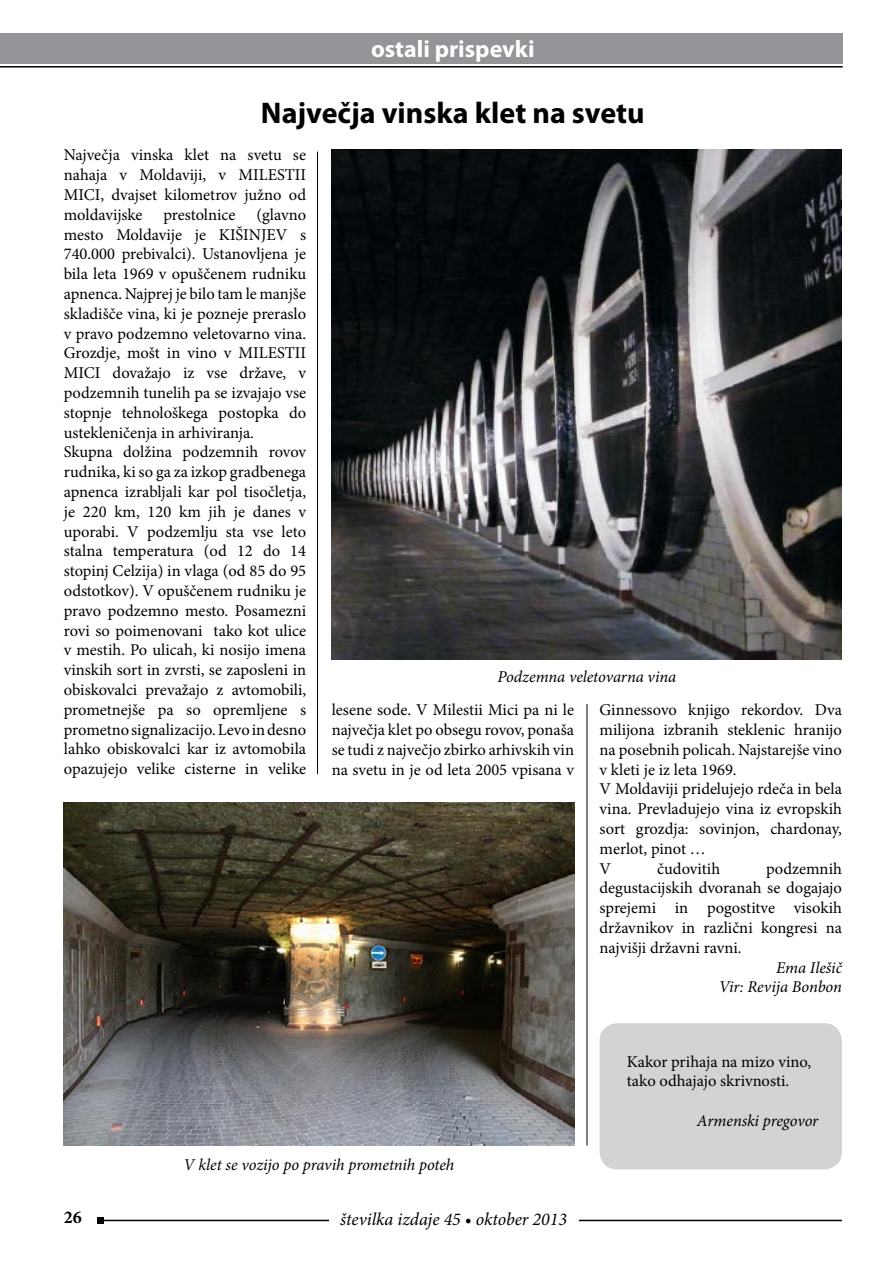
<style>
.page{position:relative;width:893px;height:1263px;background:#fff}
.page>*{position:absolute;margin:0;border:0;box-sizing:border-box;transform-origin:0 0}
.t1{font:700 30px "Myriad Pro";color:#000}
.t2{font:700 24px "Myriad Pro";color:#fff}
.t3{font:italic 18px "Minion Pro";letter-spacing:-.005em;color:#000}
.t4{font:700 18px "Minion Pro";color:#000}
.t5{font:16.5px/19.8px "Minion Pro";color:#000;text-align:justify}
.t6{font:italic 16.5px/19.8px "Minion Pro";letter-spacing:-.005em;color:#000;text-align:right}
</style>
<div class="page">
<hr style="left:101px;top:1220px;width:741px;height:1px;background:#000">
<svg style="left:98px;top:1217px;width:6px;height:6px"></svg>
<div style="left:329px;top:1211px;width:249px;height:14px;background:#fff"></div>
<div style="left:600px;top:1023px;width:242px;height:146px;background:#d1d3d4;border-radius:18px"></div>
<hr style="left:0;top:66px;width:843px;height:2px;background:#000">
<div style="left:0;top:33px;width:843px;height:31px;background:#939598"></div>
<hr style="left:317px;top:152px;width:1px;height:622px;background:#000">
<hr style="left:587px;top:704px;width:1px;height:441px;background:#000">
<img style="left:332px;top:149px;width:510px;height:511px">
<img style="left:64px;top:802px;width:510px;height:343px">
<h2 class="t2" style="left:371px;top:33px;width:165px">ostali prispevki</h2>
<h1 class="t1" style="left:261px;top:93px;width:385px">Največja vinska klet na svetu</h1>
<p class="t5" style="left:64px;top:145px;width:244px">Največja vinska klet na svetu se nahaja v Moldaviji, v MILESTII MICI, dvajset kilometrov južno od moldavijske</p>
<p class="t5" style="left:64px;top:205px;width:244px;text-align:left;text-indent:193px">(glavno mesto Moldavije je KIŠINJEV s 740.000 prebivalci). Ustanovljena je bila leta 1969 v opuščenem rudniku apnenca. Najprej je bilo tam le manjše skladišče vina, ki je pozneje preraslo v pravo podzemno veletovarno vina.<br>Grozdje, mošt in vino v MILESTII MICI dovažajo iz vse države, v podzemnih tunelih pa se izvajajo vse stopnje tehnološkega postopka do ustekleničenja in arhiviranja.<br>Skupna dolžina podzemnih rovov rudnika, ki so ga za izkop gradbenega apnenca izrabljali kar pol tisočletja, je 220 km, 120 km jih je danes v uporabi. V podzemlju sta vse leto stalna temperatura (od 12 do 14 stopinj Celzija) in vlaga (od 85 do 95 odstotkov). V opuščenem rudniku je pravo podzemno mesto. Posamezni rovi so poimenovani tako kot ulice v mestih. Po ulicah, ki nosijo imena vinskih sort in zvrsti, se zaposleni in obiskovalci prevažajo z avtomobili, prometnejše pa so opremljene s prometno signalizacijo. Levo in desno lahko obiskovalci kar iz avtomobila opazujejo velike cisterne in velike</p>
<p class="t5" style="left:163px;top:205px;width:74px">prestolnice</p>
<p class="t6" style="left:497px;top:667px;width:180px">Podzemna veletovarna vina</p>
<p class="t5" style="left:332px;top:700px;width:244px">lesene sode. V Milestii Mici pa ni le največja klet po obsegu rovov, ponaša se tudi z največjo zbirko arhivskih vin na svetu in je od leta 2005 vpisana v</p>
<p class="t5" style="left:600px;top:700px;width:244px;text-align:left">Ginnessovo knjigo rekordov. Dva milijona izbranih steklenic hranijo na posebnih policah. Najstarejše vino v kleti je iz leta 1969.<br>V Moldaviji pridelujejo rdeča in bela vina. Prevladujejo vina iz evropskih sort grozdja: sovinjon, chardonay, merlot, pinot …<br>V</p>
<p class="t5" style="left:600px;top:858px;width:244px;text-indent:167px">podzemnih degustacijskih dvoranah se dogajajo sprejemi in pogostitve visokih državnikov in različni kongresi na najvišji državni ravni.</p>
<p class="t6" style="left:719px;top:957px;width:125px">Ema Ilešič<br>Vir: Revija Bonbon</p>
<p class="t5" style="left:657px;top:858px;width:65px">čudovitih</p>
<p class="t5" style="left:627px;top:1051px;width:186px">Kakor prihaja na mizo vino, tako odhajajo skrivnosti.</p>
<p class="t6" style="left:697px;top:1111px;width:123px">Armenski pregovor</p>
<p class="t6" style="left:184px;top:1155px;width:272px">V klet se vozijo po pravih prometnih poteh</p>
<p class="t4" style="left:64px;top:1205px;width:19px">26</p>
<p class="t3" style="left:340px;top:1207px;width:228px">številka izdaje 45 • oktober 2013</p>
</div>
